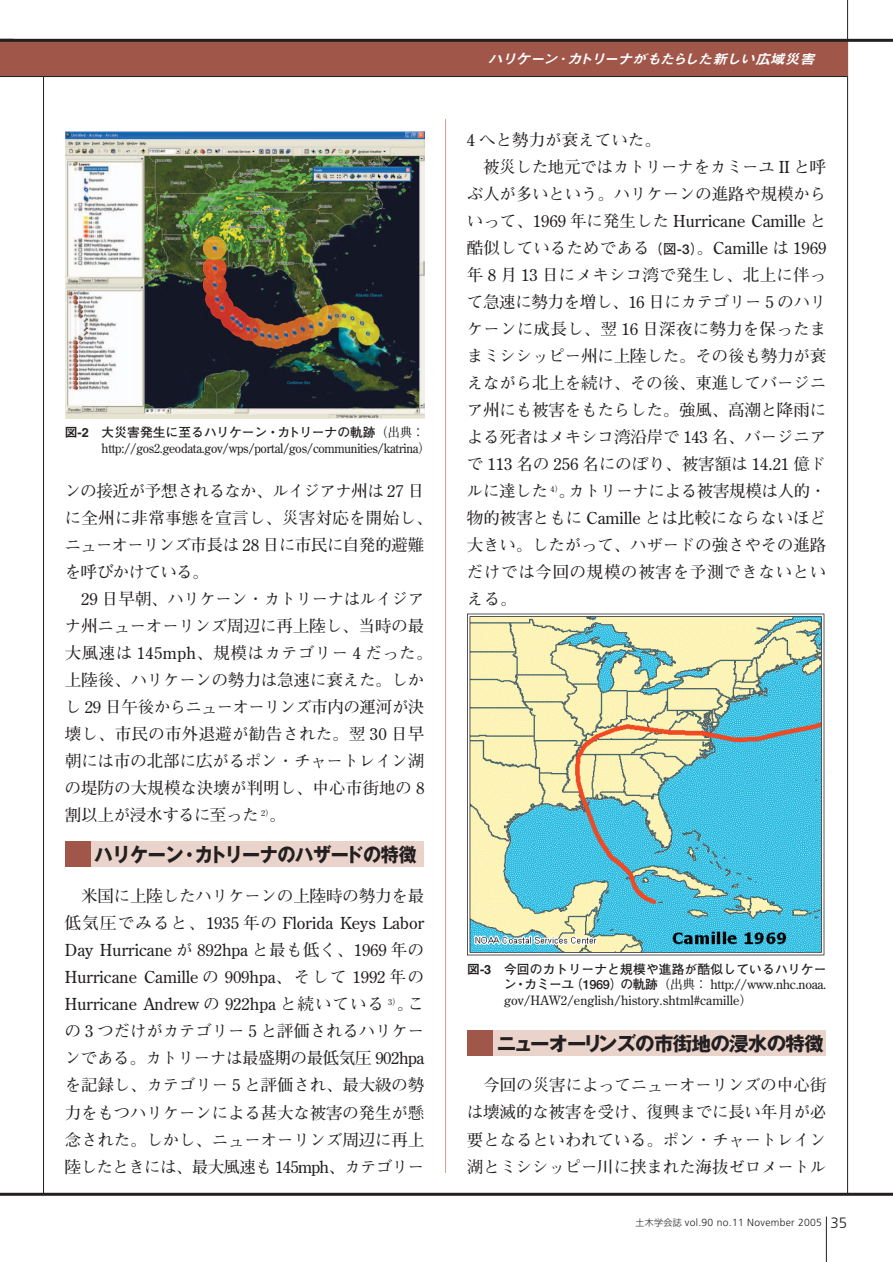
<style>
.page{position:relative;width:893px;height:1262px;background:#fff}
.page>*{position:absolute;margin:0;border:0;box-sizing:border-box;transform-origin:0 0}
.t1{font:700 19.5px "Gothic MB101";letter-spacing:-.04em;color:#231f20;scale:.93 1}
.t2{font:700 19.5px "Gothic MB101";letter-spacing:-.04em;color:#231f20}
.t3{font:700 16.5px/27px "Futo Min A101";letter-spacing:-.01em;color:#231f20}
.t4{font:700 16.5px "Futo Min A101";letter-spacing:.015em;color:#231f20}
.t5{font:700 16.5px "Futo Min A101";letter-spacing:.04em;color:#231f20}
.t6{font:italic 13.5px "Midashi Go MB31";color:#fff;scale:1.1 1}
.t7{font:700 12.75px/15.8px "Futo Min A101";color:#231f20}
.t8{font:700 12.75px "Futo Min A101";letter-spacing:-.02em;color:#231f20;scale:.95 1}
.t9{font:700 12.75px "Futo Go B101";letter-spacing:.01em;color:#231f20}
.t10{font:300 10.35px "Frutiger";letter-spacing:.025em;color:#231f20}
.s1{font-family:"Midashi Go MB31";font-weight:400}
.s2{font-family:"Futo Min A101"}
.s3{font-family:"Futo Go B101";font-size:13.5px}
.s4{font-family:"Futo Go B101"}
.s5{font-family:"Midashi Go MB31";font-weight:400;color:#fff}
.s6{font-family:"Shin Go";font-size:9px}
.s7{font-size:15px}
</style>
<div class="page">
<hr style="left:826px;top:1216px;width:1px;height:46px;background:#231f20">
<div style="left:90px;top:841px;width:334px;height:26px;background:#ead3cb"></div>
<div style="left:65px;top:841px;width:25px;height:26px;background:#a1564a"></div>
<div style="left:492px;top:1030px;width:334px;height:26px;background:#ead3cb"></div>
<div style="left:467px;top:1030px;width:25px;height:26px;background:#a1564a"></div>
<hr style="left:0;top:1192px;width:892px;height:3px;background:#231f20">
<hr style="left:43px;top:76px;width:1px;height:1118px;background:#231f20">
<hr style="left:847px;top:0;width:1px;height:1194px;background:#231f20">
<hr style="left:445px;top:119px;width:1px;height:1053px;background:#cf9f93">
<img style="left:467px;top:613px;width:357px;height:343px">
<img style="left:65px;top:132px;width:359px;height:286px">
<div style="left:0;top:40px;width:847px;height:37px;background:#a1564a"></div>
<hr style="left:0;top:76px;width:847px;height:1px;background:#231f20">
<hr style="left:0;top:39px;width:892px;height:3px;background:#231f20">
<p class="t9" style="left:65px;top:427px;width:361px"><span class="s1">図-2</span> 大災害発生に至るハリケーン・カトリーナの軌跡<span class="s2">（出典：</span></p>
<p class="t8" style="left:102px;top:443px;width:347px">http://gos2.geodata.gov/wps/portal/gos/communities/katrina）</p>
<p class="t3" style="left:65px;top:480px;width:369px">ンの接近が予想されるなか、ルイジアナ州は 27 日に全州に非常事態を宣言し、災害対応を開始し、ニューオーリンズ市長は 28 日に市民に自発的避難を呼びかけている。</p>
<p class="t3" style="left:65px;top:588px;width:369px;text-indent:16px">29 日早朝、ハリケーン・カトリーナはルイジアナ州ニューオーリンズ周辺に再上陸し、当時の最大風速は 145mph、規模はカテゴリー 4 だった。上陸後、ハリケーンの勢力は急速に衰えた。しかし 29 日午後からニューオーリンズ市内の運河が決壊し、市民の市外退避が勧告された。翌 30 日早朝には市の北部に広がるポン・チャートレイン湖の堤防の大規模な決壊が判明し、中心市街地の 8割以上が浸水するに至った <sup>2）</sup>。</p>
<p class="t1" style="left:95px;top:847px;width:348px">ハリケーン・カトリーナのハザードの特徴</p>
<p class="t3" style="left:65px;top:885px;width:361px;text-align:justify;text-indent:16px">米国に上陸したハリケーンの上陸時の勢力を最低気圧でみると、1935 年の Florida Keys Labor Day Hurricane が 892hpa と最も低く、1969 年のHurricane Camille の 909hpa、そして 1992 年のHurricane Andrew の 922hpa と続いている <sup>3）</sup>。この 3 つだけがカテゴリー 5 と評価されるハリケーンである。カトリーナは最盛期の最低気圧 902hpaを記録し、カテゴリー 5 と評価され、最大級の勢力をもつハリケーンによる甚大な被害の発生が懸念された。しかし、ニューオーリンズ周辺に再上陸したときには、最大風速も 145mph、カテゴリー</p>
<p class="t6" style="left:488px;top:54px;width:301px">ハリケーン・カトリーナがもたらした新しい広域災害</p>
<p class="t3" style="left:467px;top:129px;width:195px">4 へと勢力が衰えていた。</p>
<p class="t3" style="left:483px;top:156px;width:345px">被災した地元ではカトリーナをカミーユ II と呼</p>
<p class="t3" style="left:467px;top:183px;width:361px">ぶ人が多いという。ハリケーンの進路や規模から</p>
<p class="t3" style="left:467px;top:210px;width:361px">いって、1969 年に発生した Hurricane Camille と</p>
<p class="t3" style="left:467px;top:237px;width:361px">酷似しているためである<span class="s3">（図-3）</span>。Camille は 1969</p>
<p class="t4" style="left:467px;top:269px;width:361px">年 8 月 13 日にメキシコ湾で発生し、北上に伴っ</p>
<p class="t3" style="left:467px;top:291px;width:361px">て急速に勢力を増し、16 日にカテゴリー 5 のハリ</p>
<p class="t4" style="left:467px;top:323px;width:361px">ケーンに成長し、翌 16 日深夜に勢力を保ったま</p>
<p class="t3" style="left:467px;top:345px;width:361px">まミシシッピー州に上陸した。その後も勢力が衰</p>
<p class="t3" style="left:467px;top:372px;width:361px">えながら北上を続け、その後、東進してバージニ</p>
<p class="t3" style="left:467px;top:399px;width:361px">ア州にも被害をもたらした。強風、高潮と降雨に</p>
<p class="t3" style="left:467px;top:426px;width:361px">よる死者はメキシコ湾沿岸で 143 名、バージニア</p>
<p class="t3" style="left:467px;top:453px;width:361px">で 113 名の 256 名にのぼり、被害額は 14.21 億ド</p>
<p class="t3" style="left:467px;top:480px;width:361px">ルに達した <sup>4）</sup>。カトリーナによる被害規模は人的・</p>
<p class="t3" style="left:467px;top:507px;width:361px">物的被害ともに Camille とは比較にならないほど</p>
<p class="t3" style="left:467px;top:534px;width:361px">大きい。したがって、ハザードの強さやその進路</p>
<p class="t5" style="left:467px;top:566px;width:361px">だけでは今回の規模の被害を予測できないとい</p>
<p class="t3" style="left:467px;top:588px;width:51px">える。</p>
<p class="t9" style="left:467px;top:964px;width:361px"><span class="s1">図-3</span> 今回のカトリーナと規模や進路が酷似しているハリケー</p>
<p class="t7" style="left:467px;top:978px;width:360px;text-indent:37px"><span class="s4">ン・カミーユ（1969）の軌跡</span>（出典： http://www.nhc.noaa.<span class="s5">図-3</span> gov/HAW2/english/history.shtml#camille）</p>
<p class="t2" style="left:496px;top:1036px;width:328px">ニューオーリンズの市街地の浸水の特徴</p>
<p class="t3" style="left:467px;top:1074px;width:361px;text-align:justify;text-indent:17px">今回の災害によってニューオーリンズの中心街は壊滅的な被害を受け、復興までに長い年月が必要となるといわれている。ポン・チャートレイン湖とミシシッピー川に挟まれた海抜ゼロメートル</p>
<p class="t10" style="left:635px;top:1218px;width:213px"><span class="s6">土木学会誌</span> vol.90 no.11 November 2005 <span class="s7">35</span></p>
</div>
